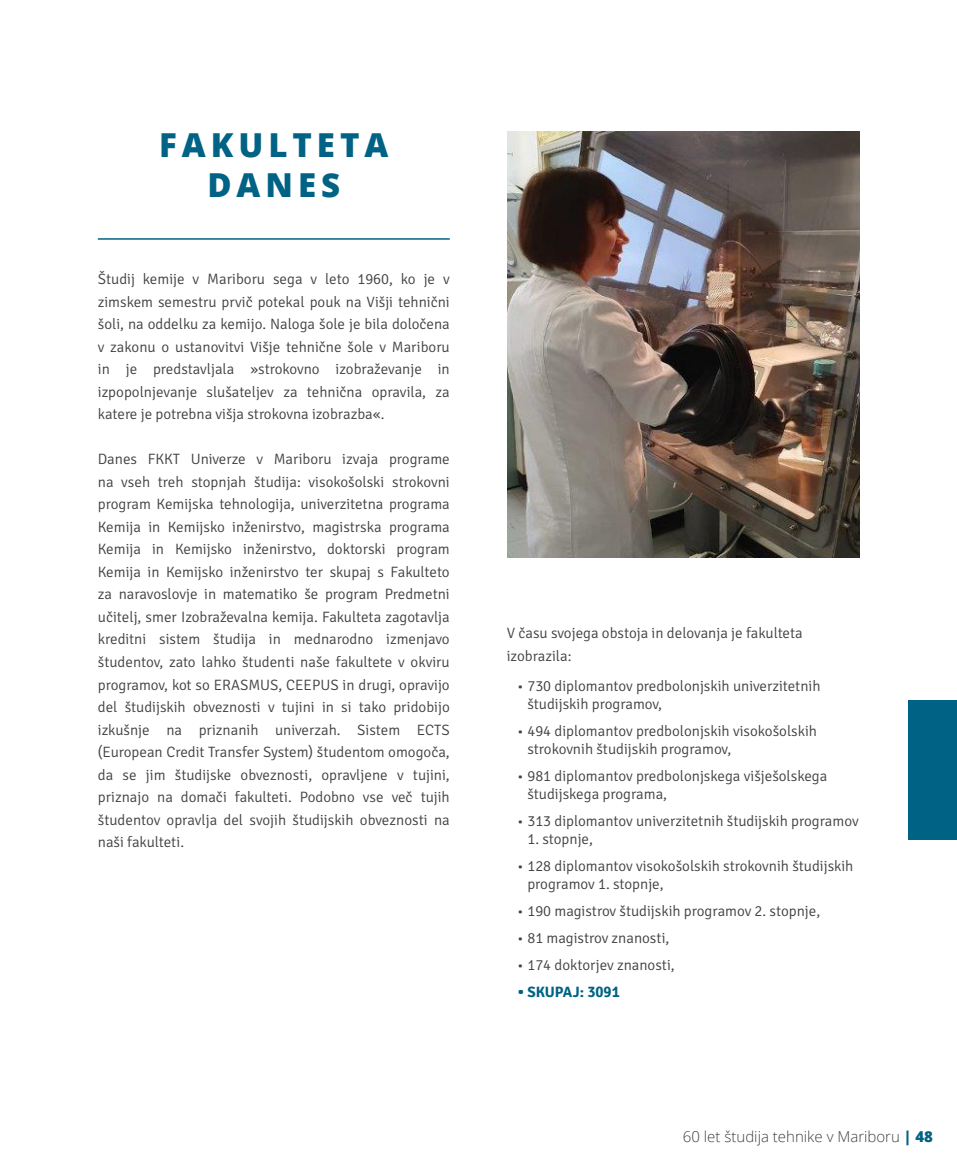
<style>
.page{position:relative;width:957px;height:1170px;background:#fff}
.page>*{position:absolute;margin:0;border:0;box-sizing:border-box;transform-origin:0 0}
.t1{font:800 33px "Open Sans";letter-spacing:.15em;color:#006284}
.t2{font:300 15px/18px "Signika";color:#404041}
.t3{font:300 15px "Open Sans";color:#404041}
.t4{font:700 15px "Signika";color:#006284}
.s1{font-weight:800;color:#006284}
</style>
<div class="page">
<img style="left:507px;top:132px;width:352px;height:425px">
<div style="left:908px;top:699px;width:49px;height:140px;background:#006284"></div>
<hr style="left:98px;top:238px;width:352px;height:2px;background:#006284">
<p class="t1" style="left:159px;top:120px;width:231px">FAKULTETA</p>
<p class="t1" style="left:207px;top:160px;width:134px">DANES</p>
<p class="t2" style="left:98px;top:270px;width:353px">Študij kemije v Mariboru sega v leto 1960, ko je v</p>
<p class="t2" style="left:98px;top:293px;width:353px">zimskem semestru prvič potekal pouk na Višji tehnični</p>
<p class="t2" style="left:98px;top:315px;width:353px">šoli, na oddelku za kemijo. Naloga šole je bila določena</p>
<p class="t2" style="left:98px;top:338px;width:353px">v zakonu o ustanovitvi Višje tehnične šole v Mariboru</p>
<p class="t2" style="left:98px;top:360px;width:353px">in je predstavljala »strokovno izobraževanje in</p>
<p class="t2" style="left:98px;top:383px;width:353px">izpopolnjevanje slušateljev za tehnična opravila, za</p>
<p class="t2" style="left:98px;top:405px;width:288px">katere je potrebna višja strokovna izobrazba«.</p>
<p class="t2" style="left:98px;top:450px;width:353px">Danes FKKT Univerze v Mariboru izvaja programe</p>
<p class="t2" style="left:98px;top:473px;width:353px">na vseh treh stopnjah študija: visokošolski strokovni</p>
<p class="t2" style="left:98px;top:495px;width:353px">program Kemijska tehnologija, univerzitetna programa</p>
<p class="t2" style="left:98px;top:518px;width:353px">Kemija in Kemijsko inženirstvo, magistrska programa</p>
<p class="t2" style="left:98px;top:540px;width:353px">Kemija in Kemijsko inženirstvo, doktorski program</p>
<p class="t2" style="left:98px;top:563px;width:353px">Kemija in Kemijsko inženirstvo ter skupaj s Fakulteto</p>
<p class="t2" style="left:98px;top:585px;width:353px">za naravoslovje in matematiko še program Predmetni</p>
<p class="t2" style="left:98px;top:608px;width:353px">učitelj, smer Izobraževalna kemija. Fakulteta zagotavlja</p>
<p class="t2" style="left:98px;top:630px;width:353px">kreditni sistem študija in mednarodno izmenjavo</p>
<p class="t2" style="left:98px;top:653px;width:353px">študentov, zato lahko študenti naše fakultete v okviru</p>
<p class="t2" style="left:98px;top:675px;width:353px">programov, kot so ERASMUS, CEEPUS in drugi, opravijo</p>
<p class="t2" style="left:98px;top:698px;width:353px">del študijskih obveznosti v tujini in si tako pridobijo</p>
<p class="t2" style="left:98px;top:720px;width:353px">izkušnje na priznanih univerzah. Sistem ECTS</p>
<p class="t2" style="left:98px;top:743px;width:353px">(European Credit Transfer System) študentom omogoča,</p>
<p class="t2" style="left:98px;top:765px;width:353px">da se jim študijske obveznosti, opravljene v tujini,</p>
<p class="t2" style="left:98px;top:788px;width:353px">priznajo na domači fakulteti. Podobno vse več tujih</p>
<p class="t2" style="left:98px;top:810px;width:353px">študentov opravlja del svojih študijskih obveznosti na</p>
<p class="t2" style="left:98px;top:833px;width:88px">naši fakulteti.</p>
<p class="t2" style="left:507px;top:624px;width:297px">V času svojega obstoja in delovanja je fakulteta</p>
<p class="t2" style="left:507px;top:647px;width:66px">izobrazila:</p>
<p class="t2" style="left:527px;top:676px;width:295px;text-indent:-10px">• 730 diplomantov predbolonjskih univerzitetnih študijskih programov,</p>
<p class="t2" style="left:527px;top:721px;width:291px;text-indent:-10px">• 494 diplomantov predbolonjskih visokošolskih strokovnih študijskih programov,</p>
<p class="t2" style="left:527px;top:766px;width:301px;text-indent:-10px">• 981 diplomantov predbolonjskega višješolskega študijskega programa,</p>
<p class="t2" style="left:517px;top:811px;width:343px">• 313 diplomantov univerzitetnih študijskih programov</p>
<p class="t2" style="left:527px;top:829px;width:67px">1. stopnje,</p>
<p class="t2" style="left:527px;top:856px;width:327px;text-indent:-10px">• 128 diplomantov visokošolskih strokovnih študijskih programov 1. stopnje,</p>
<p class="t2" style="left:517px;top:901px;width:304px">• 190 magistrov študijskih programov 2. stopnje,</p>
<p class="t2" style="left:517px;top:928px;width:154px">• 81 magistrov znanosti,</p>
<p class="t2" style="left:517px;top:955px;width:159px">• 174 doktorjev znanosti,</p>
<p class="t4" style="left:517px;top:980px;width:104px">• SKUPAJ: 3091</p>
<p class="t3" style="left:683px;top:1126px;width:252px">60 let študija tehnike v Mariboru <span class="s1">| 48</span></p>
</div>
